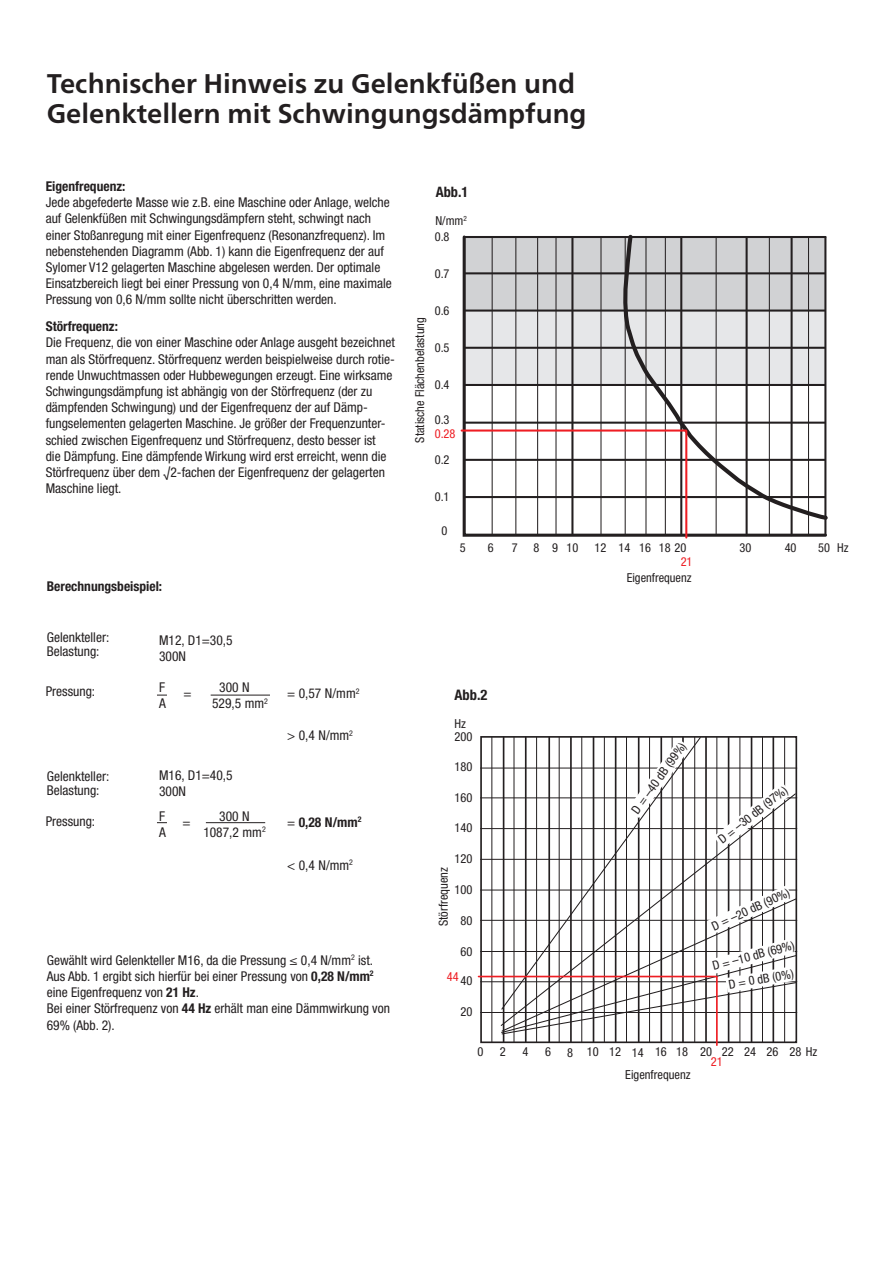
<style>
.page{position:relative;width:893px;height:1263px;background:#fff}
.page>*{position:absolute;margin:0;border:0;box-sizing:border-box;transform-origin:0 0}
.t1{font:700 27px/30px "Frutiger Neue LTW1 G";color:#231f20}
.t2{font:700 condensed 14.55px "Helvetica Neue LTW1 G";color:#231f20}
.t3{font:700 condensed 14.4px "Helvetica Neue LTW1 G";color:#231f20}
.t4{font:condensed 13.5px/16.2px "Helvetica Neue LTW1 G";color:#231f20}
.t5{font:700 condensed 13.5px "Helvetica Neue LTW1 G";color:#231f20}
.t6{font:condensed 12.45px/12.9px "Helvetica Neue LTW1 G";color:#231f20}
.t7{font:condensed 12.45px "Helvetica Neue LTW1 G";color:#ee1d23}
.t8{font:condensed 12.3px "Helvetica Neue LTW1 G";color:#231f20}
.t9{font:condensed 12.3px "Helvetica Neue LTW1 G";color:#ee1d23}
.s1{font-weight:400}
.s2{font-weight:700}
</style>
<div class="page">
<svg style="left:461px;top:235px;width:366px;height:303px"></svg>
<hr style="left:824px;top:237px;width:2px;height:298px;background:#231f20">
<svg style="left:620px;top:234px;width:208px;height:288px"></svg>
<hr style="left:462px;top:429px;width:224px;height:3px;background:#ee1d23">
<hr style="left:685px;top:431px;width:2px;height:107px;background:#ee1d23">
<hr style="left:481px;top:1012px;width:316px;height:1px;background:#231f20">
<hr style="left:481px;top:981px;width:316px;height:1px;background:#231f20">
<hr style="left:481px;top:951px;width:316px;height:1px;background:#231f20">
<hr style="left:481px;top:920px;width:316px;height:1px;background:#231f20">
<hr style="left:481px;top:890px;width:316px;height:1px;background:#231f20">
<hr style="left:481px;top:859px;width:316px;height:1px;background:#231f20">
<hr style="left:481px;top:828px;width:316px;height:1px;background:#231f20">
<hr style="left:481px;top:797px;width:316px;height:1px;background:#231f20">
<hr style="left:481px;top:768px;width:316px;height:1px;background:#231f20">
<hr style="left:491px;top:737px;width:1px;height:305px;background:#231f20">
<hr style="left:503px;top:737px;width:1px;height:305px;background:#231f20">
<hr style="left:525px;top:737px;width:2px;height:305px;background:#231f20">
<hr style="left:548px;top:737px;width:2px;height:305px;background:#231f20">
<hr style="left:570px;top:737px;width:2px;height:305px;background:#231f20">
<hr style="left:593px;top:737px;width:1px;height:305px;background:#231f20">
<hr style="left:615px;top:737px;width:1px;height:305px;background:#231f20">
<hr style="left:638px;top:737px;width:1px;height:305px;background:#231f20">
<hr style="left:660px;top:737px;width:2px;height:305px;background:#231f20">
<hr style="left:682px;top:737px;width:2px;height:305px;background:#231f20">
<hr style="left:705px;top:737px;width:2px;height:305px;background:#231f20">
<hr style="left:728px;top:737px;width:1px;height:305px;background:#231f20">
<hr style="left:772px;top:737px;width:2px;height:305px;background:#231f20">
<hr style="left:751px;top:737px;width:1px;height:305px;background:#231f20">
<hr style="left:514px;top:737px;width:1px;height:305px;background:#231f20">
<hr style="left:536px;top:737px;width:1px;height:305px;background:#231f20">
<hr style="left:559px;top:737px;width:1px;height:305px;background:#231f20">
<hr style="left:581px;top:737px;width:1px;height:305px;background:#231f20">
<hr style="left:604px;top:737px;width:1px;height:305px;background:#231f20">
<hr style="left:626px;top:737px;width:1px;height:305px;background:#231f20">
<hr style="left:649px;top:737px;width:1px;height:305px;background:#231f20">
<hr style="left:672px;top:737px;width:1px;height:305px;background:#231f20">
<hr style="left:694px;top:737px;width:1px;height:305px;background:#231f20">
<hr style="left:716px;top:737px;width:1px;height:240px;background:#231f20">
<hr style="left:739px;top:737px;width:1px;height:305px;background:#231f20">
<hr style="left:762px;top:737px;width:1px;height:305px;background:#231f20">
<hr style="left:784px;top:737px;width:1px;height:305px;background:#231f20">
<div style="left:480px;top:736px;width:317px;height:307px;border:2px solid #231f20"></div>
<svg style="left:500px;top:736px;width:202px;height:56px"></svg>
<svg style="left:500px;top:792px;width:297px;height:93px"></svg>
<hr style="left:478px;top:976px;width:239px;height:1px;background:#ee1d23">
<hr style="left:716px;top:977px;width:2px;height:68px;background:#ee1d23">
<svg style="left:500px;top:885px;width:297px;height:150px"></svg>
<svg style="left:713px;top:782px;width:79px;height:66px"></svg>
<svg style="left:627px;top:739px;width:63px;height:79px"></svg>
<hr style="left:211px;top:695px;width:59px;height:1px;background:#231f20">
<hr style="left:206px;top:822px;width:59px;height:1px;background:#231f20">
<h1 class="t1" style="left:47px;top:68px;width:541px">Technischer Hinweis zu Gelenkfüßen und<br>Gelenktellern mit Schwingungsdämpfung</h1>
<p class="t5" style="left:46px;top:178px;width:81px">Eigenfrequenz:</p>
<p class="t4" style="left:46px;top:194px;width:348px">Jede abgefederte Masse wie z.B. eine Maschine oder Anlage, welche auf Gelenkfüßen mit Schwingungsdämpfern steht, schwingt nach einer Stoßanregung mit einer Eigenfrequenz (Resonanzfrequenz). Im nebenstehenden Diagramm (Abb. 1) kann die Eigenfrequenz der auf Sylomer V12 gelagerten Maschine abgelesen werden. Der optimale Einsatzbereich liegt bei einer Pressung von 0,4 N/mm, eine maximale Pressung von 0,6 N/mm sollte nicht überschritten werden.</p>
<p class="t5" style="left:46px;top:318px;width:74px">Störfrequenz:</p>
<p class="t4" style="left:46px;top:335px;width:351px">Die Frequenz, die von einer Maschine oder Anlage ausgeht bezeichnet man als Störfrequenz. Störfrequenz werden beispielweise durch rotie&shy;rende Unwuchtmassen oder Hubbewegungen erzeugt. Eine wirksame Schwingungsdämpfung ist abhängig von der Störfrequenz (der zu dämpfenden Schwingung) und der Eigenfrequenz der auf Dämp&shy;fungselementen gelagerten Maschine. Je größer der Frequenzunter&shy;schied zwischen Eigenfrequenz und Störfrequenz, desto besser ist<br>die Dämpfung. Eine dämpfende Wirkung wird erst erreicht, wenn die Störfrequenz über dem √2-fachen der Eigenfrequenz der gelagerten Maschine liegt.</p>
<p class="t5" style="left:47px;top:578px;width:117px">Berechnungsbeispiel:</p>
<p class="t4" style="left:47px;top:630px;width:64px;line-height:14.1px">Gelenkteller:<br>Belastung:</p>
<p class="t4" style="left:46px;top:684px;width:51px">Pressung:</p>
<p class="t4" style="left:159px;top:632px;width:75px">M12, D1=30,5<br>300N</p>
<p class="t4" style="left:159px;top:679px;width:7px">F</p>
<p class="t4" style="left:184px;top:685px;width:10px">=</p>
<p class="t4" style="left:219px;top:679px;width:32px">300 N</p>
<p class="t4" style="left:159px;top:696px;width:8px">A</p>
<p class="t4" style="left:212px;top:696px;width:57px">529,5 mm<sup>2</sup></p>
<p class="t4" style="left:47px;top:769px;width:64px;line-height:14.1px">Gelenkteller:<br>Belastung:</p>
<p class="t4" style="left:46px;top:813px;width:51px">Pressung:</p>
<p class="t4" style="left:159px;top:767px;width:75px">M16, D1=40,5<br>300N</p>
<p class="t4" style="left:159px;top:808px;width:7px">F</p>
<p class="t4" style="left:182px;top:814px;width:10px">=</p>
<p class="t4" style="left:219px;top:808px;width:32px">300 N</p>
<p class="t4" style="left:159px;top:824px;width:8px">A</p>
<p class="t4" style="left:203px;top:824px;width:64px">1087,2 mm<sup>2</sup></p>
<p class="t4" style="left:287px;top:685px;width:74px">= 0,57 N/mm<sup>2</sup></p>
<p class="t4" style="left:287px;top:727px;width:67px">&gt; 0,4 N/mm<sup>2</sup></p>
<p class="t5" style="left:287px;top:814px;width:76px"><span class="s1">=</span> 0,28 N/mm<sup>2</sup></p>
<p class="t4" style="left:287px;top:857px;width:67px">&lt; 0,4 N/mm<sup>2</sup></p>
<p class="t4" style="left:47px;top:952px;width:345px">Gewählt wird Gelenkteller M16, da die Pressung ≤ 0,4 N/mm<sup>2</sup> ist.<br>Aus Abb. 1 ergibt sich hierfür bei einer Pressung von <span class="s2">0,28 N/mm</span><sup>2 </sup>eine Eigenfrequenz von <span class="s2">21 Hz</span>.<br>Bei einer Störfrequenz von <span class="s2">44 Hz</span> erhält man eine Dämmwirkung von 69% (Abb. 2).</p>
<p class="t8" style="left:413px;top:443px;width:127px;rotate:-90deg">Statische Flächenbelastung</p>
<p class="t3" style="left:436px;top:184px;width:34px">Abb.1</p>
<p class="t8" style="left:435px;top:214px;width:33px">N/mm<sup>2</sup></p>
<p class="t8" style="left:435px;top:230px;width:16px">0.8</p>
<p class="t8" style="left:435px;top:266px;width:16px">0.7</p>
<p class="t8" style="left:435px;top:303px;width:16px">0.6</p>
<p class="t8" style="left:435px;top:341px;width:16px">0.5</p>
<p class="t8" style="left:435px;top:377px;width:16px">0.4</p>
<p class="t8" style="left:435px;top:413px;width:16px">0.3</p>
<p class="t8" style="left:435px;top:453px;width:16px">0.2</p>
<p class="t8" style="left:435px;top:489px;width:16px">0.1</p>
<p class="t8" style="left:441px;top:524px;width:7px">0</p>
<p class="t9" style="left:435px;top:426px;width:22px">0.28</p>
<p class="t8" style="left:460px;top:540px;width:7px">5</p>
<p class="t8" style="left:488px;top:540px;width:7px">6</p>
<p class="t8" style="left:512px;top:540px;width:7px">7</p>
<p class="t8" style="left:533px;top:540px;width:47px">8 910</p>
<p class="t8" style="left:594px;top:540px;width:93px">12 14 16 18 20</p>
<p class="t8" style="left:740px;top:540px;width:13px">30</p>
<p class="t8" style="left:785px;top:540px;width:13px">40</p>
<p class="t8" style="left:818px;top:540px;width:13px">50</p>
<p class="t9" style="left:681px;top:554px;width:13px">21</p>
<p class="t8" style="left:627px;top:570px;width:66px">Eigenfrequenz</p>
<p class="t8" style="left:837px;top:540px;width:13px">Hz</p>
<p class="t2" style="left:454px;top:686px;width:35px">Abb.2</p>
<p class="t6" style="left:454px;top:717px;width:20px">Hz<br>200</p>
<p class="t6" style="left:455px;top:760px;width:19px">180</p>
<p class="t6" style="left:455px;top:791px;width:19px">160</p>
<p class="t6" style="left:455px;top:821px;width:19px">140</p>
<p class="t6" style="left:455px;top:852px;width:19px">120</p>
<p class="t6" style="left:455px;top:883px;width:19px">100</p>
<p class="t6" style="left:460px;top:914px;width:13px">80</p>
<p class="t6" style="left:460px;top:945px;width:13px">60</p>
<p class="t6" style="left:460px;top:974px;width:13px">40</p>
<p class="t6" style="left:460px;top:1005px;width:13px">20</p>
<p class="t6" style="left:437px;top:926px;width:60px;rotate:-90deg">Störfrequenz</p>
<p class="t7" style="left:447px;top:969px;width:13px">44</p>
<p class="t6" style="left:629px;top:808px;width:86px;rotate:-54deg">D = –40 dB (99%)</p>
<p class="t6" style="left:716px;top:835px;width:86px;rotate:-38deg">D = –30 dB (97%)</p>
<p class="t6" style="left:710px;top:920px;width:86px;rotate:-24deg">D = –20 dB (90%)</p>
<p class="t6" style="left:711px;top:960px;width:86px;rotate:-15deg">D = –10 dB (69%)</p>
<p class="t6" style="left:727px;top:978px;width:67px;rotate:-10deg">D = 0 dB (0%)</p>
<p class="t6" style="left:478px;top:1046px;width:7px">0</p>
<p class="t6" style="left:500px;top:1046px;width:7px">2</p>
<p class="t6" style="left:522px;top:1046px;width:7px">4</p>
<p class="t6" style="left:545px;top:1045px;width:7px">6</p>
<p class="t6" style="left:567px;top:1046px;width:252px">8 10 12 14 16 18 20 22 24 26 28 Hz</p>
<p class="t7" style="left:711px;top:1054px;width:13px">21</p>
<p class="t6" style="left:625px;top:1068px;width:67px">Eigenfrequenz</p>
</div>
